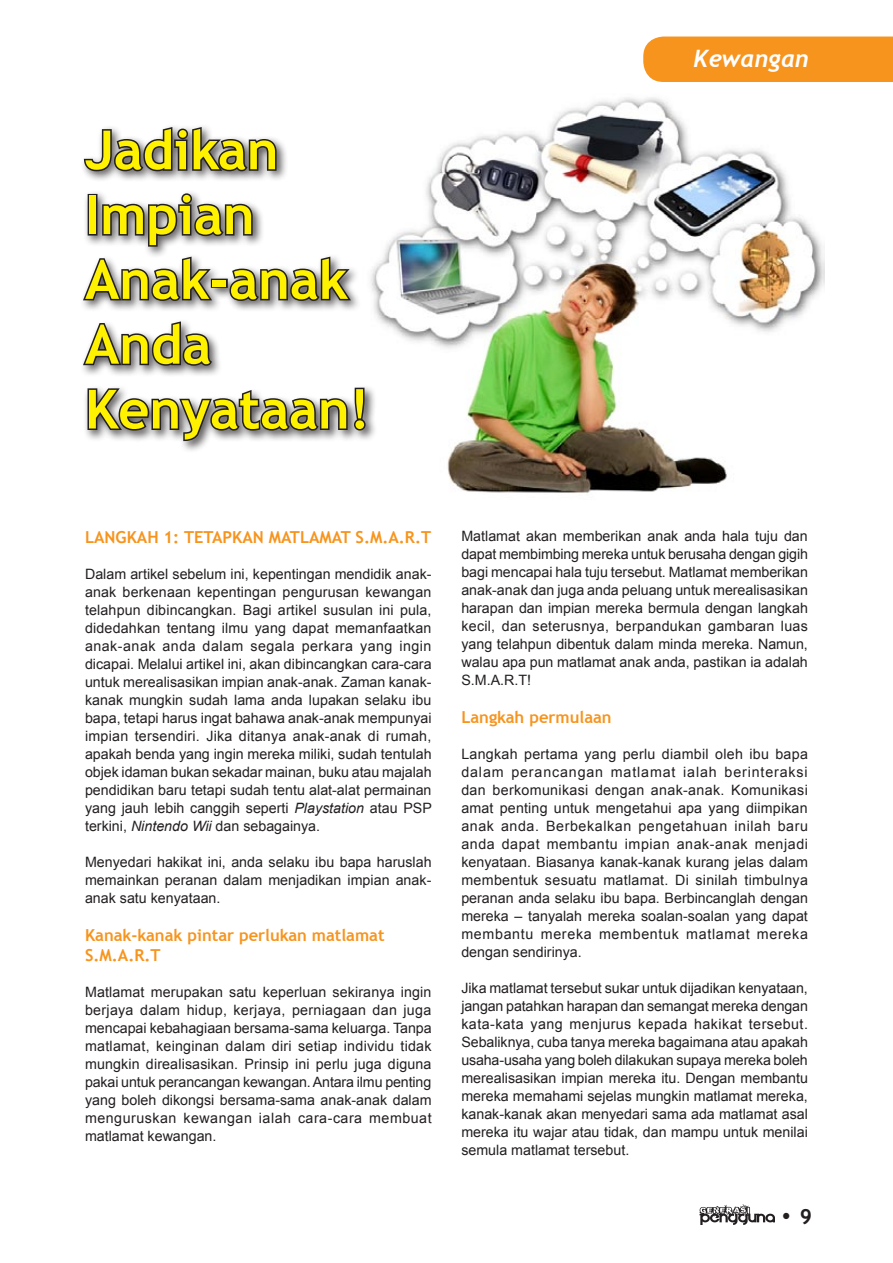
<style>
.page{position:relative;width:893px;height:1263px;background:#fff}
.page>*{position:absolute;margin:0;border:0;box-sizing:border-box;transform-origin:0 0}
.t1{font:700 54px/64.8px "Trebuchet MS";color:#fff200}
.t2{font:italic 700 24px "Trebuchet";color:#fff}
.t3{font:700 21px "Square 721 BT";color:#231f20}
.t4{font:700 16.5px/19.8px "Trebuchet MS";color:#f7941d}
.t5{font:14.25px/18px "Arial";color:#231f20;text-align:justify}
.s1{font-style:italic}
.s2{font-family:"Trebuchet MS"}
</style>
<div class="page">
<div style="left:643px;top:37px;width:250px;height:45px;background:#f7941d"></div>
<img style="left:453px;top:97px;width:372px;height:396px">
<div style="left:79px;top:123px;width:423px;height:360px;background:#231f20;opacity:.75"></div>
<svg style="left:82px;top:125px;width:196px;height:48px"></svg>
<div style="left:88px;top:194px;width:9px;height:42px;border:3px solid #231f20"></div>
<svg style="left:101px;top:191px;width:153px;height:57px"></svg>
<svg style="left:81px;top:255px;width:133px;height:48px"></svg>
<div style="left:211px;top:279px;width:17px;height:9px;border:3px solid #231f20"></div>
<svg style="left:228px;top:255px;width:125px;height:48px"></svg>
<svg style="left:81px;top:319px;width:133px;height:49px"></svg>
<svg style="left:86px;top:386px;width:282px;height:57px"></svg>
<img style="left:700px;top:1204px;width:75px;height:20px">
<h1 class="t1" style="left:85px;top:118px;width:286px">Jadikan<br>Impian<br>Anak-anak<br>Anda<br>Kenyataan!</h1>
<h2 class="t2" style="left:693px;top:44px;width:117px">Kewangan</h2>
<p class="t4" style="left:85px;top:527px;width:348px">LANGKAH 1: TETAPKAN MATLAMAT S.M.A.R.T</p>
<p class="t5" style="left:85px;top:565px;width:348px">Dalam artikel sebelum ini, kepentingan mendidik anak&shy;anak berkenaan kepentingan pengurusan kewangan telahpun dibincangkan. Bagi artikel susulan ini pula, didedahkan tentang ilmu yang dapat memanfaatkan anak-anak anda dalam segala perkara yang ingin dicapai. Melalui artikel ini, akan dibincangkan cara-cara untuk merealisasikan impian anak-anak. Zaman kanak&shy;kanak mungkin sudah lama anda lupakan selaku ibu bapa, tetapi harus ingat bahawa anak-anak mempunyai impian tersendiri. Jika ditanya anak-anak di rumah, apakah benda yang ingin mereka miliki, sudah tentulah objek idaman bukan sekadar mainan, buku atau majalah pendidikan baru tetapi sudah tentu alat-alat permainan yang jauh lebih canggih seperti <span class="s1">Playstation</span> atau PSP terkini, <span class="s1">Nintendo Wii</span> dan sebagainya.</p>
<p class="t5" style="left:85px;top:853px;width:348px">Menyedari hakikat ini, anda selaku ibu bapa haruslah memainkan peranan dalam menjadikan impian anak&shy;anak satu kenyataan.</p>
<p class="t4" style="left:85px;top:925px;width:301px">Kanak-kanak pintar perlukan matlamat<br>S.M.A.R.T</p>
<p class="t5" style="left:85px;top:983px;width:348px">Matlamat merupakan satu keperluan sekiranya ingin berjaya dalam hidup, kerjaya, perniagaan dan juga mencapai kebahagiaan bersama-sama keluarga. Tanpa matlamat, keinginan dalam diri setiap individu tidak mungkin direalisasikan. Prinsip ini perlu juga diguna pakai untuk perancangan kewangan. Antara ilmu penting yang boleh dikongsi bersama-sama anak-anak dalam menguruskan kewangan ialah cara-cara membuat matlamat kewangan.</p>
<p class="t5" style="left:461px;top:527px;width:348px">Matlamat akan memberikan anak anda hala tuju dan dapat membimbing mereka untuk berusaha dengan gigih bagi mencapai hala tuju tersebut. Matlamat memberikan anak-anak dan juga anda peluang untuk merealisasikan harapan dan impian mereka bermula dengan langkah kecil, dan seterusnya, berpandukan gambaran luas yang telahpun dibentuk dalam minda mereka. Namun, walau apa pun matlamat anak anda, pastikan ia adalah S.M.A.R.T!</p>
<p class="t4" style="left:461px;top:707px;width:152px">Langkah permulaan</p>
<p class="t5" style="left:461px;top:745px;width:348px">Langkah pertama yang perlu diambil oleh ibu bapa dalam perancangan matlamat ialah berinteraksi dan berkomunikasi dengan anak-anak. Komunikasi amat penting untuk mengetahui apa yang diimpikan anak anda. Berbekalkan pengetahuan inilah baru anda dapat membantu impian anak-anak menjadi kenyataan. Biasanya kanak-kanak kurang jelas dalam membentuk sesuatu matlamat. Di sinilah timbulnya peranan anda selaku ibu bapa. Berbincanglah dengan mereka – tanyalah mereka soalan-soalan yang dapat membantu mereka membentuk matlamat mereka dengan sendirinya.</p>
<p class="t5" style="left:461px;top:979px;width:348px">Jika matlamat tersebut sukar untuk dijadikan kenyataan, jangan patahkan harapan dan semangat mereka dengan kata-kata yang menjurus kepada hakikat tersebut.<br>Sebaliknya, cuba tanya mereka bagaimana atau apakah usaha-usaha yang boleh dilakukan supaya mereka boleh merealisasikan impian mereka itu. Dengan membantu mereka memahami sejelas mungkin matlamat mereka, kanak-kanak akan menyedari sama ada matlamat asal mereka itu wajar atau tidak, dan mampu untuk menilai semula matlamat tersebut.</p>
<h3 class="t3" style="left:780px;top:1204px;width:34px">• <span class="s2">9</span></h3>
</div>
